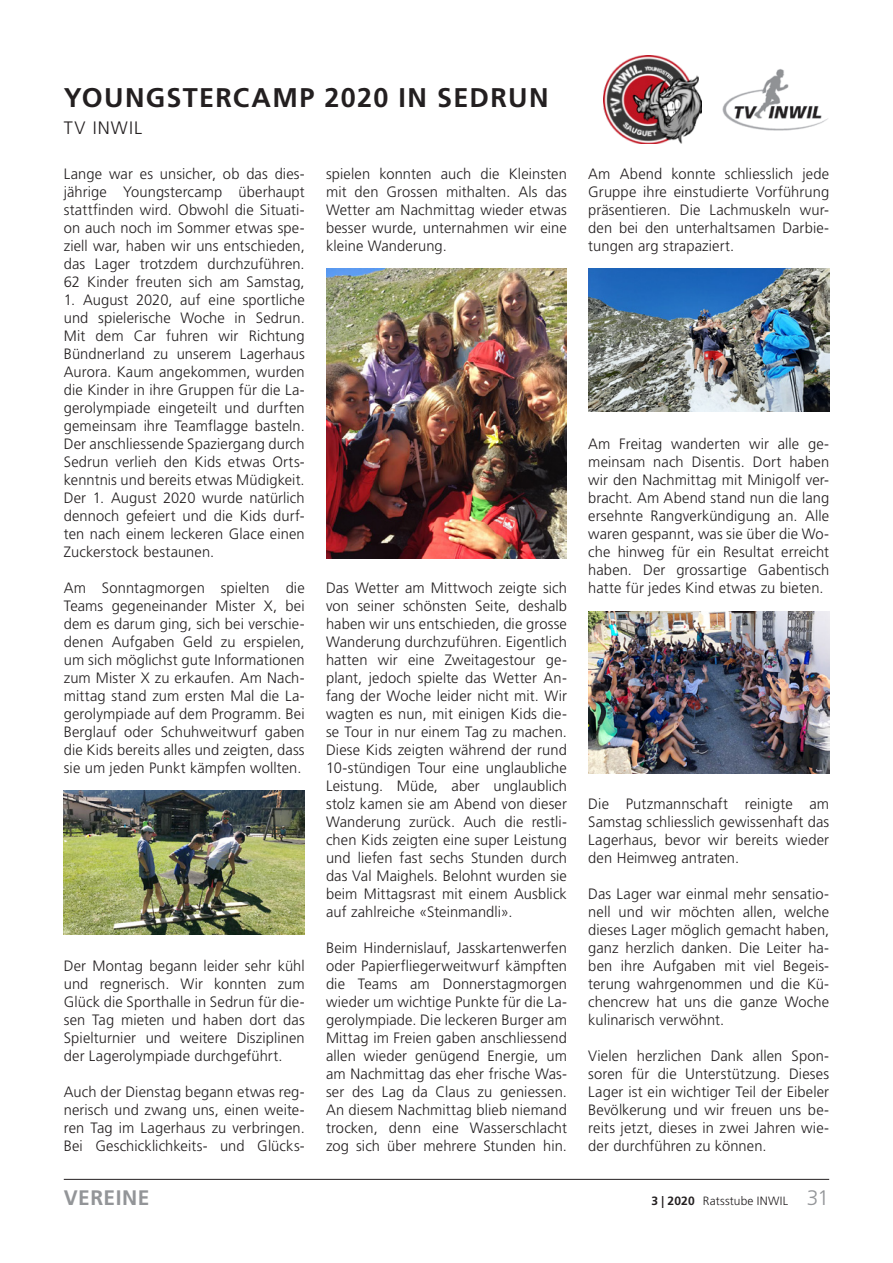
<style>
.page{position:relative;width:893px;height:1263px;background:#fff}
.page>*{position:absolute;margin:0;border:0;box-sizing:border-box;transform-origin:0 0}
.t1{font:700 27px "Frutiger LT Std";letter-spacing:.05em;color:#231f20}
.t2{font:700 21px "Frutiger LT Std";letter-spacing:.02em;color:#939598}
.t3{font:300 18px "Frutiger LT Std";letter-spacing:.06em;color:#231f20}
.t4{font:300 15px/18px "Frutiger LT Std";letter-spacing:.01em;color:#231f20;text-align:justify}
.t5{font:300 12px "Frutiger LT Std";letter-spacing:.02em;color:#231f20}
.s1{font-weight:700}
.s2{font-size:21px;color:#939598}
</style>
<div class="page">
<hr style="left:64px;top:1179px;width:765px;height:1px;background:#231f20">
<img style="left:722px;top:69px;width:106px;height:62px">
<img style="left:64px;top:790px;width:241px;height:144px">
<img style="left:326px;top:269px;width:241px;height:289px">
<img style="left:588px;top:269px;width:241px;height:142px">
<img style="left:588px;top:611px;width:241px;height:162px">
<img style="left:604px;top:55px;width:97px;height:89px">
<h1 class="t1" style="left:64px;top:82px;width:486px">YOUNGSTERCAMP 2020 IN SEDRUN</h1>
<p class="t3" style="left:64px;top:118px;width:80px">TV INWIL</p>
<p class="t4" style="left:64px;top:165px;width:242px">Lange war es unsicher, ob das dies&shy;jährige Youngstercamp überhaupt stattfinden wird. Obwohl die Situati&shy;on auch noch im Sommer etwas spe&shy;ziell war, haben wir uns entschieden, das Lager trotzdem durchzuführen.<br>62 Kinder freuten sich am Samstag,</p>
<p class="t4" style="left:64px;top:291px;width:242px">1. August 2020, auf eine sportliche und spielerische Woche in Sedrun.<br>Mit dem Car fuhren wir Richtung Bündnerland zu unserem Lagerhaus Aurora. Kaum angekommen, wurden die Kinder in ihre Gruppen für die La&shy;gerolympiade eingeteilt und durften gemeinsam ihre Teamflagge basteln.<br>Der anschliessende Spaziergang durch Sedrun verlieh den Kids etwas Orts&shy;kenntnis und bereits etwas Müdigkeit.<br>Der 1. August 2020 wurde natürlich dennoch gefeiert und die Kids durf&shy;ten nach einem leckeren Glace einen Zuckerstock bestaunen.</p>
<p class="t4" style="left:64px;top:579px;width:242px">Am Sonntagmorgen spielten die Teams gegeneinander Mister X, bei dem es darum ging, sich bei verschie&shy;denen Aufgaben Geld zu erspielen, um sich möglichst gute Informationen zum Mister X zu erkaufen. Am Nach&shy;mittag stand zum ersten Mal die La&shy;gerolympiade auf dem Programm. Bei Berglauf oder Schuhweitwurf gaben die Kids bereits alles und zeigten, dass sie um jeden Punkt kämpfen wollten.</p>
<p class="t4" style="left:326px;top:165px;width:242px">spielen konnten auch die Kleinsten mit den Grossen mithalten. Als das Wetter am Nachmittag wieder etwas besser wurde, unternahmen wir eine kleine Wanderung.</p>
<p class="t4" style="left:326px;top:579px;width:242px">Das Wetter am Mittwoch zeigte sich von seiner schönsten Seite, deshalb haben wir uns entschieden, die grosse Wanderung durchzuführen. Eigentlich hatten wir eine Zweitagestour ge&shy;plant, jedoch spielte das Wetter An&shy;fang der Woche leider nicht mit. Wir wagten es nun, mit einigen Kids die&shy;se Tour in nur einem Tag zu machen.<br>Diese Kids zeigten während der rund 10-stündigen Tour eine unglaubliche Leistung. Müde, aber unglaublich stolz kamen sie am Abend von dieser Wanderung zurück. Auch die restli&shy;chen Kids zeigten eine super Leistung und liefen fast sechs Stunden durch das Val Maighels. Belohnt wurden sie beim Mittagsrast mit einem Ausblick auf zahlreiche «Steinmandli».</p>
<p class="t4" style="left:326px;top:939px;width:242px">Beim Hindernislauf, Jasskartenwerfen oder Papierfliegerweitwurf kämpften die Teams am Donnerstagmorgen wieder um wichtige Punkte für die La&shy;gerolympiade. Die leckeren Burger am Mittag im Freien gaben anschliessend allen wieder genügend Energie, um am Nachmittag das eher frische Was&shy;ser des Lag da Claus zu geniessen.<br>An diesem Nachmittag blieb niemand trocken, denn eine Wasserschlacht zog sich über mehrere Stunden hin.</p>
<p class="t4" style="left:64px;top:957px;width:242px">Der Montag begann leider sehr kühl und regnerisch. Wir konnten zum Glück die Sporthalle in Sedrun für die&shy;sen Tag mieten und haben dort das Spielturnier und weitere Disziplinen der Lagerolympiade durchgeführt.</p>
<p class="t4" style="left:64px;top:1083px;width:242px">Auch der Dienstag begann etwas reg&shy;nerisch und zwang uns, einen weite&shy;ren Tag im Lagerhaus zu verbringen.<br>Bei Geschicklichkeits- und Glücks-</p>
<p class="t4" style="left:588px;top:165px;width:242px">Am Abend konnte schliesslich jede Gruppe ihre einstudierte Vorführung präsentieren. Die Lachmuskeln wur&shy;den bei den unterhaltsamen Darbie&shy;tungen arg strapaziert.</p>
<p class="t4" style="left:588px;top:435px;width:242px">Am Freitag wanderten wir alle ge&shy;meinsam nach Disentis. Dort haben wir den Nachmittag mit Minigolf ver&shy;bracht. Am Abend stand nun die lang ersehnte Rangverkündigung an. Alle waren gespannt, was sie über die Wo&shy;che hinweg für ein Resultat erreicht haben. Der grossartige Gabentisch hatte für jedes Kind etwas zu bieten.</p>
<p class="t4" style="left:588px;top:795px;width:242px">Die Putzmannschaft reinigte am Samstag schliesslich gewissenhaft das Lagerhaus, bevor wir bereits wieder den Heimweg antraten.</p>
<p class="t4" style="left:588px;top:885px;width:242px">Das Lager war einmal mehr sensatio&shy;nell und wir möchten allen, welche dieses Lager möglich gemacht haben, ganz herzlich danken. Die Leiter ha&shy;ben ihre Aufgaben mit viel Begeis&shy;terung wahrgenommen und die Kü&shy;chencrew hat uns die ganze Woche kulinarisch verwöhnt.</p>
<p class="t4" style="left:588px;top:1047px;width:242px">Vielen herzlichen Dank allen Spon&shy;soren für die Unterstützung. Dieses Lager ist ein wichtiger Teil der Eibeler Bevölkerung und wir freuen uns be&shy;reits jetzt, dieses in zwei Jahren wie&shy;der durchführen zu können.</p>
<h2 class="t2" style="left:64px;top:1185px;width:87px">VEREINE</h2>
<p class="t5" style="left:651px;top:1194px;width:179px"><span class="s1">3 | 2020</span> Ratsstube INWIL <span class="s2">31</span></p>
</div>
